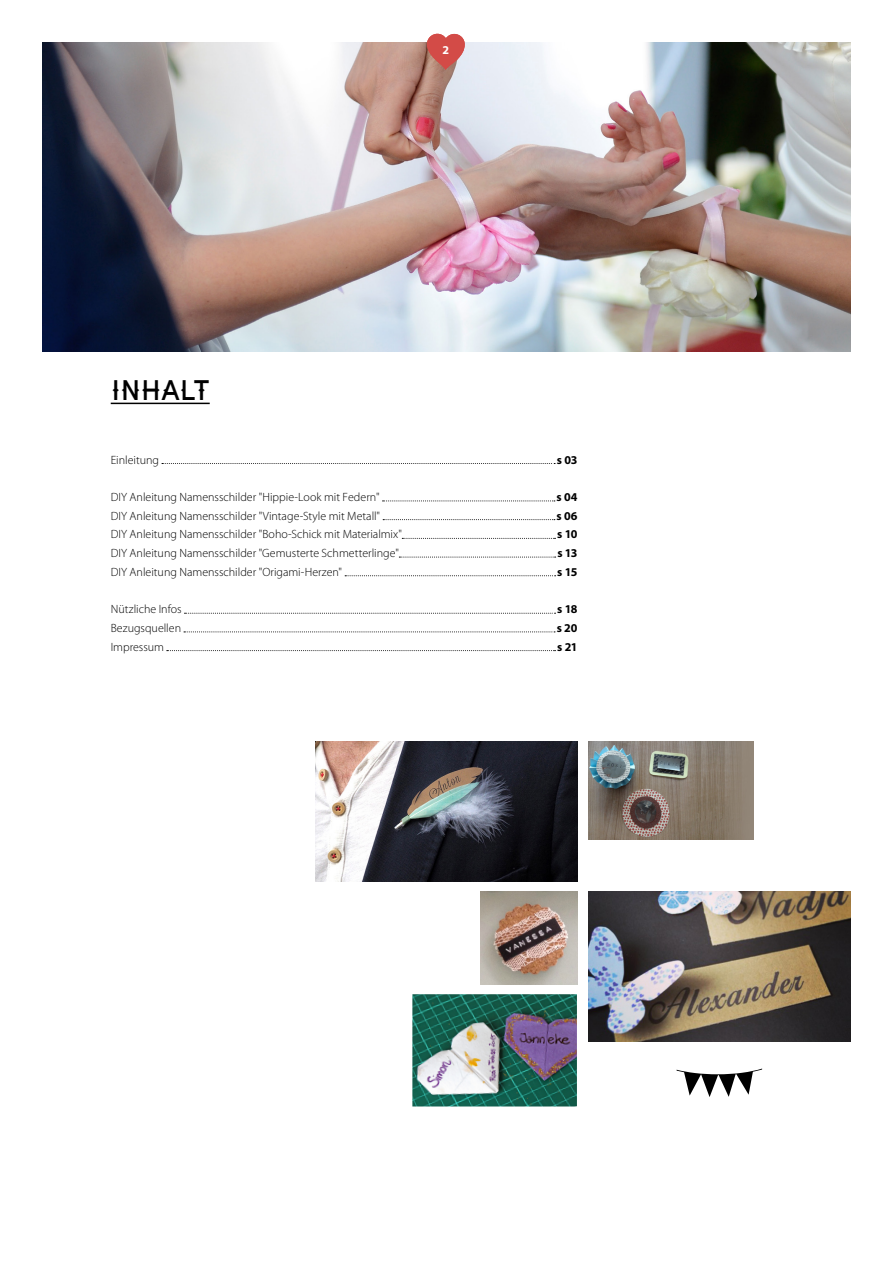
<style>
.page{position:relative;width:893px;height:1263px;background:#fff}
.page>*{position:absolute;margin:0;border:0;box-sizing:border-box;transform-origin:0 0}
.t1{font:27px "Haymaker";color:#000}
.t2{font:300 12px "Myriad Pro";color:#000}
.t3{font:700 12px "Myriad Pro";letter-spacing:-.035em;color:#000}
.t4{font:700 12px "Myriad Pro";color:#fff}
</style>
<div class="page">
<img style="left:43px;top:43px;width:807px;height:308px">
<img style="left:412px;top:994px;width:165px;height:112px">
<img style="left:315px;top:742px;width:263px;height:140px">
<img style="left:588px;top:742px;width:165px;height:98px">
<img style="left:588px;top:891px;width:262px;height:150px">
<img style="left:481px;top:891px;width:97px;height:94px">
<svg style="left:677px;top:1068px;width:85px;height:29px"></svg>
<svg style="left:162px;top:463px;width:393px;height:1px"></svg>
<svg style="left:382px;top:501px;width:173px;height:1px"></svg>
<svg style="left:383px;top:519px;width:172px;height:1px"></svg>
<svg style="left:402px;top:538px;width:153px;height:1px"></svg>
<svg style="left:399px;top:557px;width:157px;height:1px"></svg>
<svg style="left:345px;top:575px;width:211px;height:1px"></svg>
<svg style="left:184px;top:613px;width:372px;height:1px"></svg>
<svg style="left:184px;top:632px;width:371px;height:1px"></svg>
<svg style="left:167px;top:650px;width:388px;height:1px"></svg>
<hr style="left:111px;top:403px;width:99px;height:1px;background:#000">
<svg style="left:427px;top:34px;width:38px;height:36px"></svg>
<h1 class="t1" style="left:111px;top:381px;width:100px">In halt</h1>
<p class="t4" style="left:442px;top:42px;width:8px">2</p>
<p class="t2" style="left:111px;top:453px;width:50px">Einleitung</p>
<p class="t3" style="left:557px;top:452px;width:22px">s 03</p>
<p class="t2" style="left:111px;top:490px;width:270px">DIY Anleitung Namensschilder "Hippie-Look mit Federn"</p>
<p class="t3" style="left:557px;top:489px;width:23px">s 04</p>
<p class="t2" style="left:111px;top:509px;width:271px">DIY Anleitung Namensschilder "Vintage-Style mit Metall"</p>
<p class="t3" style="left:557px;top:508px;width:23px">s 06</p>
<p class="t2" style="left:111px;top:528px;width:293px">DIY Anleitung Namensschilder "Boho-Schick mit Materialmix"</p>
<p class="t3" style="left:557px;top:526px;width:22px">s 10</p>
<p class="t2" style="left:111px;top:546px;width:290px">DIY Anleitung Namensschilder "Gemusterte Schmetterlinge"</p>
<p class="t3" style="left:557px;top:545px;width:22px">s 13</p>
<p class="t2" style="left:111px;top:565px;width:233px">DIY Anleitung Namensschilder "Origami-Herzen"</p>
<p class="t3" style="left:557px;top:564px;width:22px">s 15</p>
<p class="t2" style="left:111px;top:603px;width:72px">Nützliche Infos</p>
<p class="t3" style="left:557px;top:601px;width:22px">s 18</p>
<p class="t2" style="left:111px;top:621px;width:72px">Bezugsquellen</p>
<p class="t3" style="left:557px;top:620px;width:22px">s 20</p>
<p class="t2" style="left:111px;top:640px;width:55px">Impressum</p>
<p class="t3" style="left:557px;top:639px;width:22px">s 21</p>
</div>
